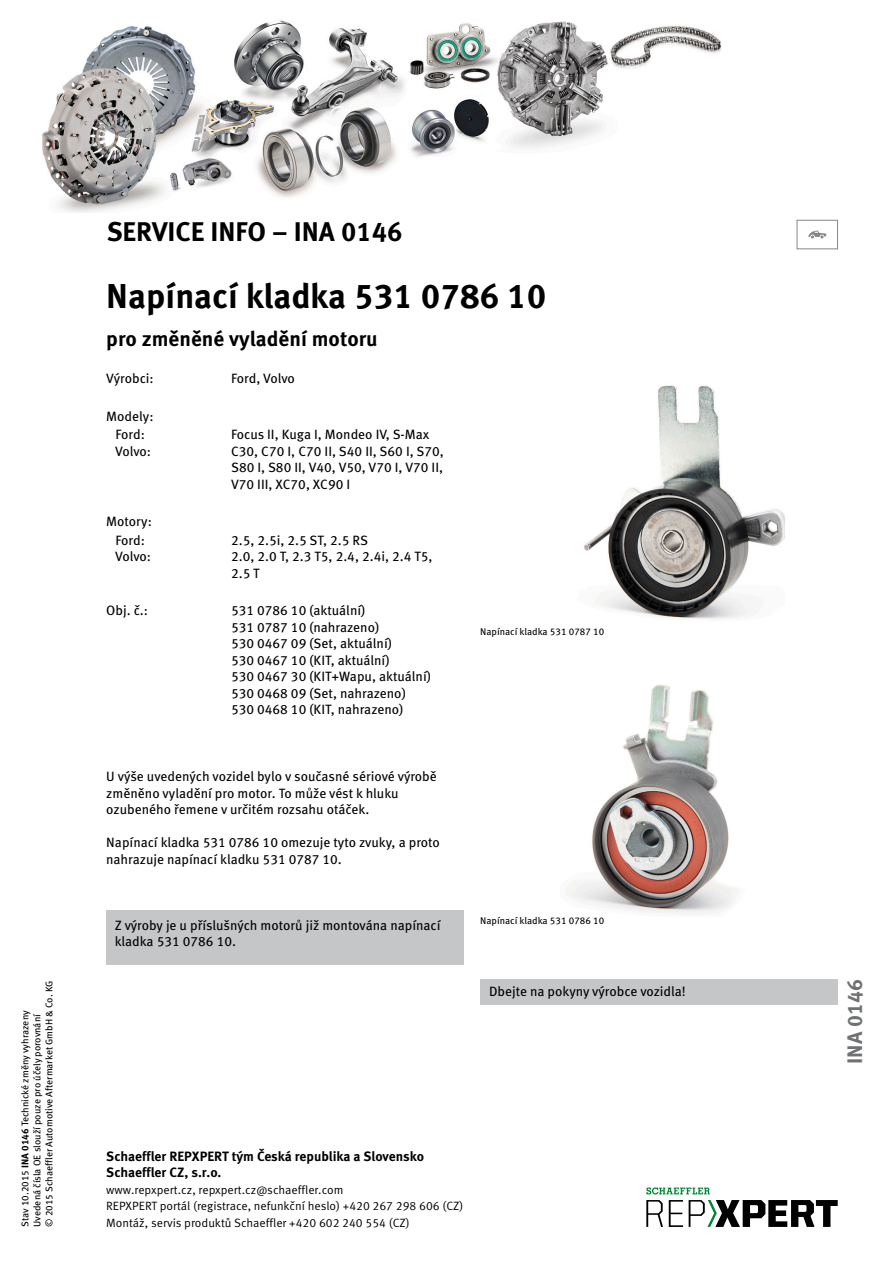
<style>
.page{position:relative;width:893px;height:1263px;background:#fff}
.page>*{position:absolute;margin:0;border:0;box-sizing:border-box;transform-origin:0 0}
.t1{font:700 34.5px "Meta Pro";color:#000}
.t2{font:700 27px "Meta Pro";color:#000}
.t3{font:700 21px "Meta Pro";color:#000}
.t4{font:700 21px "Meta Pro";color:#6f7172}
.t5{font:13.5px/16.5px "Meta Pro";color:#000}
.t6{font:700 13.5px/16.5px "Meta Pro";color:#000}
.t7{font:12px/16.5px "Meta Pro Norm";color:#000}
.t8{font:9.75px/12px "Meta Pro";color:#000}
.s1{font-weight:700}
</style>
<div class="page">
<div style="left:106px;top:910px;width:357px;height:55px;background:#c5c6c7"></div>
<img style="left:584px;top:385px;width:200px;height:235px">
<img style="left:568px;top:684px;width:168px;height:231px">
<div style="left:480px;top:980px;width:358px;height:25px;background:#c5c6c7"></div>
<div style="left:797px;top:220px;width:41px;height:29px;border:1px solid #868789"></div>
<svg style="left:808px;top:231px;width:18px;height:7px"></svg>
<img style="left:42px;top:20px;width:679px;height:193px">
<svg style="left:646px;top:1200px;width:17px;height:27px"></svg>
<svg style="left:669px;top:1200px;width:14px;height:27px"></svg>
<svg style="left:689px;top:1200px;width:149px;height:27px"></svg>
<svg style="left:646px;top:1187px;width:64px;height:7px"></svg>
<p class="t8" style="left:31px;top:1227px;width:248px;rotate:-90deg">Uvedená čísla OE slouží pouze pro účely porovnání<br>© 2015 Schaeffler Automotive Aftermarket GmbH &amp; Co. KG</p>
<p class="t8" style="left:19px;top:1227px;width:218px;rotate:-90deg">Stav 10.2015 <span class="s1">INA 0146</span> Technické změny vyhrazeny</p>
<h2 class="t2" style="left:107px;top:210px;width:297px">SERVICE INFO – INA 0146</h2>
<h1 class="t1" style="left:106px;top:269px;width:442px">Napínací kladka 531 0786 10</h1>
<h3 class="t3" style="left:106px;top:323px;width:273px">pro změněné vyladění motoru</h3>
<p class="t5" style="left:106px;top:369px;width:49px">Výrobci:</p>
<p class="t5" style="left:231px;top:369px;width:65px">Ford, Volvo</p>
<p class="t5" style="left:106px;top:406px;width:49px;line-height:18.8px;text-align:center">Modely:<br>Ford:</p>
<p class="t5" style="left:115px;top:442px;width:37px">Volvo:</p>
<p class="t5" style="left:231px;top:425px;width:214px">Focus II, Kuga I, Mondeo IV, S-Max<br>C30, C70 I, C70 II, S40 II, S60 I, S70,<br>S80 I, S80 II, V40, V50, V70 I, V70 II,<br>V70 III, XC70, XC90 I</p>
<p class="t5" style="left:106px;top:511px;width:47px;line-height:18.8px;text-align:center">Motory:<br>Ford:</p>
<p class="t5" style="left:115px;top:547px;width:37px">Volvo:</p>
<p class="t5" style="left:231px;top:531px;width:203px">2.5, 2.5i, 2.5 ST, 2.5 RS<br>2.0, 2.0 T, 2.3 T5, 2.4, 2.4i, 2.4 T5,<br>2.5 T</p>
<p class="t5" style="left:106px;top:601px;width:43px">Obj. č.:</p>
<p class="t5" style="left:231px;top:601px;width:201px">531 0786 10 (aktuální)<br>531 0787 10 (nahrazeno)<br>530 0467 09 (Set, aktuální)<br>530 0467 10 (KIT, aktuální)<br>530 0467 30 (KIT+Wapu, aktuální)<br>530 0468 09 (Set, nahrazeno)<br>530 0468 10 (KIT, nahrazeno)</p>
<p class="t5" style="left:106px;top:767px;width:332px">U výše uvedených vozidel bylo v současné sériové výrobě změněno vyladění pro motor. To může vést k hluku ozubeného řemene v určitém rozsahu otáček.</p>
<p class="t5" style="left:106px;top:833px;width:335px">Napínací kladka 531 0786 10 omezuje tyto zvuky, a proto nahrazuje napínací kladku 531 0787 10.</p>
<p class="t5" style="left:115px;top:916px;width:327px">Z výroby je u příslušných motorů již montována napínací kladka 531 0786 10.</p>
<p class="t8" style="left:480px;top:625px;width:126px">Napínací kladka 531 0787 10</p>
<p class="t8" style="left:480px;top:914px;width:126px">Napínací kladka 531 0786 10</p>
<p class="t5" style="left:489px;top:982px;width:198px">Dbejte na pokyny výrobce vozidla!</p>
<p class="t6" style="left:106px;top:1147px;width:319px">Schaeffler REPXPERT tým Česká republika a Slovensko<br>Schaeffler CZ, s.r.o.</p>
<p class="t7" style="left:106px;top:1181px;width:359px">www.repxpert.cz, repxpert.cz@schaeffler.com<br>REPXPERT portál (registrace, nefunkční heslo) +420 267 298 606 (CZ)</p>
<p class="t7" style="left:106px;top:1214px;width:305px">Montáž, servis produktů Schaeffler +420 602 240 554 (CZ)</p>
<h3 class="t4" style="left:838px;top:1064px;width:86px;rotate:-90deg">INA 0146</h3>
</div>
